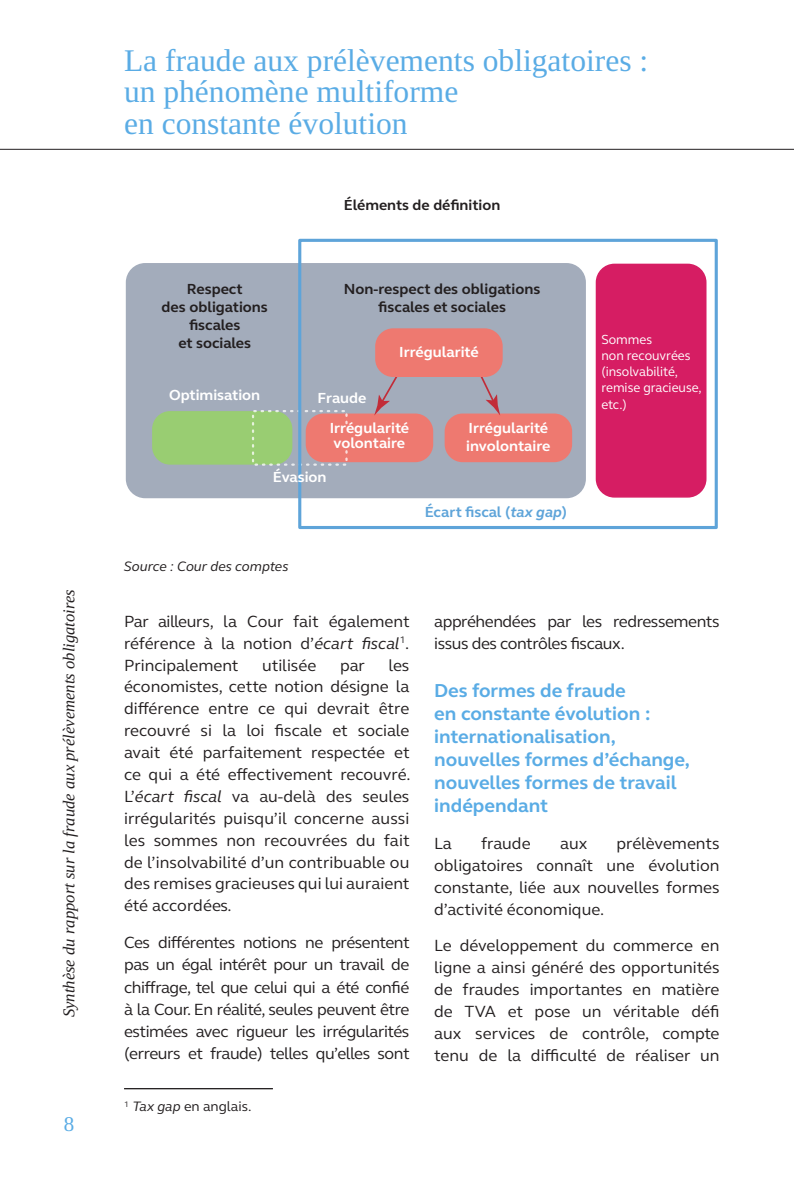
<style>
.page{position:relative;width:794px;height:1191px;background:#fff}
.page>*{position:absolute;margin:0;border:0;box-sizing:border-box;transform-origin:0 0}
.En-Tête_page_Impaire{font:31.5px/31.5px "Liberation Serif";color:#5aace5}
.t1{font:21px "Liberation Serif";color:#5aace5}
.Titre{font:700 19.25px/23.1px "FS Elliot";color:#5aace5}
.Texte{font:16.62px/21.9px "FS Elliot";letter-spacing:-.005em;color:#231f20;text-align:justify}
.Texte-2{font:16.62px/21.9px "FS Elliot";letter-spacing:-.025em;color:#231f20}
.t2{font:italic 16.62px "Liberation Serif";color:#231f20}
.t3{font:700 15.05px/18px "FS Elliot";color:#fff}
.t4{font:700 15.05px/18px "FS Elliot";color:#231f20;text-align:center}
.t5{font:700 15.05px "FS Elliot";color:#5ea4d9}
.Titre_Image_Tableau{font:700 14.88px "FS Elliot";color:#231f20}
.Sources__2_colonnes{font:italic 14px "FS Elliot";color:#231f20}
.Note_de_bas_de_page{font:14px "FS Elliot";color:#231f20}
.t6{font:13.47px/16.1px "FS Elliot";color:#fff;scale:.95 1}
.s1{font-style:italic}
</style>
<div class="page">
<hr style="left:0;top:149px;width:794px;height:1px;background:#231f20">
<div style="left:596px;top:264px;width:109px;height:233px;background:#d61d63;border-radius:18px"></div>
<div style="left:596px;top:264px;width:110px;height:233px;border:1px solid #d61d63;border-radius:18px"></div>
<div style="left:127px;top:264px;width:457px;height:233px;background:#a3acbb;border-radius:18px"></div>
<div style="left:126px;top:263px;width:460px;height:235px;border:3px solid #a3acbb;border-radius:18px"></div>
<div style="left:152px;top:411px;width:140px;height:53px;background:#99cd72;border-radius:18px"></div>
<div style="left:444px;top:413px;width:128px;height:49px;background:#ee7970;border-radius:18px"></div>
<div style="left:306px;top:413px;width:127px;height:49px;background:#ee7970;border-radius:18px"></div>
<svg style="left:374px;top:375px;width:25px;height:40px"></svg>
<svg style="left:478px;top:375px;width:22px;height:40px"></svg>
<svg style="left:252px;top:410px;width:96px;height:56px"></svg>
<div style="left:375px;top:328px;width:128px;height:49px;background:#ee7970;border-radius:18px"></div>
<div style="left:298px;top:239px;width:420px;height:290px;border:3px solid #5ea4d9"></div>
<hr style="left:124px;top:1088px;width:149px;height:1px;background:#231f20">
<p class="t2" style="left:58px;top:1017px;width:429px;rotate:-90deg">Synthèse du rapport sur la fraude aux prélèvements obligatoires</p>
<p class="t1" style="left:64px;top:1110px;width:12px">8</p>
<p class="En-Tête_page_Impaire" style="left:124px;top:45px;width:526px">La fraude aux prélèvements obligatoires : un phénomène multiforme<br>en constante évolution</p>
<p class="Titre_Image_Tableau" style="left:344px;top:195px;width:158px">Éléments de définition</p>
<p class="t4" style="left:162px;top:280px;width:108px">Respect<br>des obligations fiscales<br>et sociales</p>
<p class="t4" style="left:344px;top:280px;width:198px">Non-respect des obligations fiscales et sociales</p>
<p class="t3" style="left:399px;top:342px;width:81px">Irrégularité</p>
<p class="t3" style="left:169px;top:385px;width:92px">Optimisation</p>
<p class="t3" style="left:318px;top:388px;width:50px">Fraude</p>
<p class="t3" style="left:330px;top:420px;width:81px;line-height:15px">Irrégularité volontaire</p>
<p class="t3" style="left:273px;top:467px;width:55px">Évasion</p>
<p class="Sources__2_colonnes" style="left:124px;top:557px;width:166px">Source : Cour des comptes</p>
<p class="t3" style="left:466px;top:418px;width:86px">Irrégularité involontaire</p>
<p class="t5" style="left:425px;top:501px;width:144px">Écart fiscal (<span class="s1">tax gap</span>)</p>
<p class="t6" style="left:601px;top:331px;width:107px">Sommes<br>non recouvrées (insolvabilité, remise gracieuse, etc.)</p>
<p class="Texte" style="left:124px;top:610px;width:287px;text-align:left">Par ailleurs, la Cour fait également référence à la notion d’<span class="s1">écart fiscal</span><sup>1</sup>.<br>Principalement</p>
<p class="Texte" style="left:262px;top:653px;width:56px">utilisée</p>
<p class="Texte" style="left:340px;top:653px;width:26px">par</p>
<p class="Texte" style="left:124px;top:653px;width:287px;text-indent:264px">les économistes, cette notion désigne la différence entre ce qui devrait être recouvré si la loi fiscale et sociale avait été parfaitement respectée et ce qui a été effectivement recouvré.<br>L’<span class="s1">écart fiscal</span> va au-delà des seules irrégularités puisqu’il concerne aussi les sommes non recouvrées du fait de l’insolvabilité d’un contribuable ou des remises gracieuses qui lui auraient été accordées.</p>
<p class="Texte" style="left:124px;top:931px;width:287px">Ces différentes notions ne présentent pas un égal intérêt pour un travail de chiffrage, tel que celui qui a été confié à la Cour. En réalité, seules peuvent être estimées avec rigueur les irrégularités (erreurs et fraude) telles qu’elles sont</p>
<p class="Note_de_bas_de_page" style="left:124px;top:1097px;width:127px"><sup>1</sup> <span class="s1">Tax gap</span> en anglais.</p>
<p class="Texte-2" style="left:434px;top:610px;width:287px">appréhendées par les redressements issus des contrôles fiscaux.</p>
<p class="Titre" style="left:434px;top:678px;width:257px">Des formes de fraude<br>en constante évolution : internationalisation, nouvelles formes d’échange, nouvelles formes de travail indépendant</p>
<p class="Texte" style="left:434px;top:832px;width:19px">La</p>
<p class="Texte" style="left:481px;top:832px;width:51px">fraude</p>
<p class="Texte" style="left:560px;top:832px;width:29px">aux</p>
<p class="Texte" style="left:434px;top:832px;width:287px;text-indent:182px">prélèvements obligatoires connaît une évolution constante, liée aux nouvelles formes d’activité économique.</p>
<p class="Texte" style="left:434px;top:934px;width:287px">Le développement du commerce en ligne a ainsi généré des opportunités de fraudes importantes en matière de TVA et pose un véritable défi aux services de contrôle, compte tenu de la difficulté de réaliser un</p>
</div>
